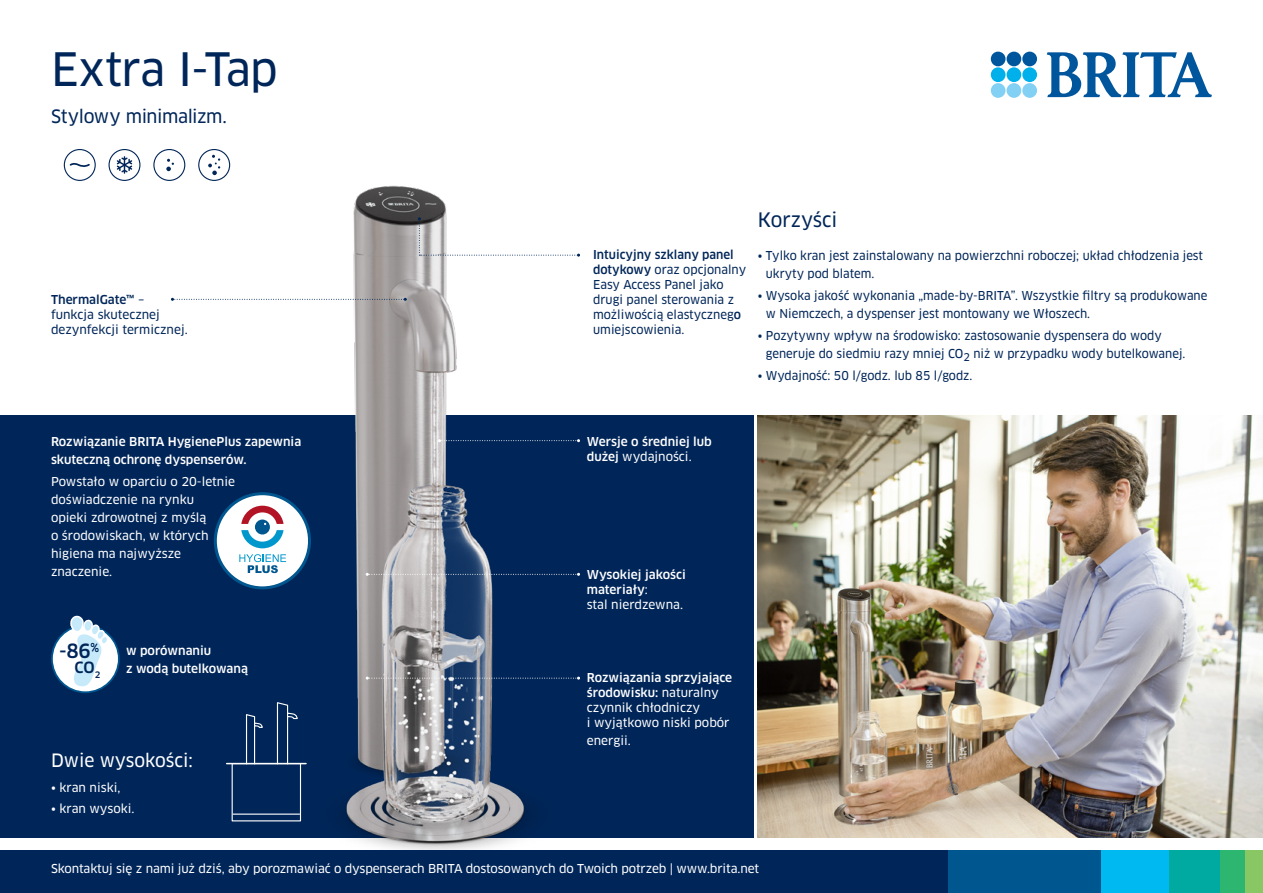
<style>
.page{position:relative;width:1263px;height:893px;background:#fff}
.page>*{position:absolute;margin:0;border:0;box-sizing:border-box;transform-origin:0 0}
.t1{font:45px "Clan Pro News";letter-spacing:-.02em;color:#002659}
.t2{font:19.5px "Clan Pro News";color:#002659}
.t3{font:500 19.2px "Clan Pro";color:#002659}
.t4{font:18px "Clan Pro News";letter-spacing:-.025em;color:#002659}
.t5{font:18px "Clan Pro News";color:#fff}
.t6{font:500 15.15px "Clan Pro";color:#002659}
.t7{font:12px/18px "Clan Pro News";color:#002659;scale:.96 1}
.t8{font:12px/18px "Clan Pro News";color:#fff}
.t9{font:500 12px/15px "Clan Pro";color:#fff}
.t10{font:12px/15px "Clan Pro News";color:#002659}
.t11{font:500 12px "Clan Pro";color:#002659}
.s1{font-family:"Clan Pro News";font-weight:400}
.s2{font-family:"Clan Pro";font-weight:500}
</style>
<div class="page">
<div style="left:0;top:415px;width:753px;height:423px;background:#002659"></div>
<img style="left:178px;top:149px;width:402px;height:701px">
<svg style="left:171px;top:298px;width:236px;height:3px"></svg>
<svg style="left:438px;top:439px;width:142px;height:3px"></svg>
<svg style="left:214px;top:492px;width:97px;height:97px"></svg>
<div style="left:153px;top:149px;width:32px;height:32px;border:1px solid #002659;border-radius:50%"></div>
<svg style="left:166px;top:159px;width:8px;height:12px"></svg>
<div style="left:198px;top:149px;width:32px;height:32px;border:1px solid #002659;border-radius:50%"></div>
<svg style="left:208px;top:155px;width:12px;height:20px"></svg>
<div style="left:64px;top:149px;width:32px;height:32px;border:1px solid #002659;border-radius:50%"></div>
<svg style="left:70px;top:163px;width:20px;height:4px"></svg>
<div style="left:109px;top:149px;width:31px;height:32px;border:1px solid #002659;border-radius:50%"></div>
<svg style="left:117px;top:156px;width:15px;height:18px"></svg>
<svg style="left:418px;top:217px;width:162px;height:40px"></svg>
<svg style="left:366px;top:677px;width:214px;height:3px"></svg>
<svg style="left:366px;top:573px;width:214px;height:3px"></svg>
<img style="left:758px;top:415px;width:505px;height:423px">
<div style="left:52px;top:625px;width:67px;height:67px;background:#fff;border-radius:50%"></div>
<div style="left:51px;top:624px;width:69px;height:69px;border:2px solid #00568f;border-radius:50%"></div>
<svg style="left:70px;top:615px;width:39px;height:74px"></svg>
<div style="left:0;top:850px;width:948px;height:43px;background:#002659"></div>
<div style="left:948px;top:850px;width:153px;height:43px;background:#00568f"></div>
<div style="left:1101px;top:850px;width:68px;height:43px;background:#00b9f1"></div>
<div style="left:1169px;top:850px;width:51px;height:43px;background:#00aaa0"></div>
<div style="left:1220px;top:850px;width:26px;height:43px;background:#2db66f"></div>
<div style="left:1246px;top:850px;width:17px;height:43px;background:#89c765"></div>
<div style="left:1022px;top:83px;width:15px;height:15px;background:#83d0f5;border-radius:50%"></div>
<div style="left:1006px;top:83px;width:15px;height:15px;background:#83d0f5;border-radius:50%"></div>
<div style="left:991px;top:83px;width:14px;height:15px;background:#83d0f5;border-radius:50%"></div>
<div style="left:1022px;top:52px;width:15px;height:14px;background:#00569d;border-radius:50%"></div>
<div style="left:1006px;top:52px;width:15px;height:14px;background:#00569d;border-radius:50%"></div>
<div style="left:991px;top:52px;width:14px;height:14px;background:#00569d;border-radius:50%"></div>
<div style="left:1022px;top:67px;width:15px;height:15px;background:#00b0eb;border-radius:50%"></div>
<div style="left:1006px;top:67px;width:15px;height:15px;background:#00b0eb;border-radius:50%"></div>
<div style="left:991px;top:67px;width:14px;height:15px;background:#00b0eb;border-radius:50%"></div>
<svg style="left:1047px;top:52px;width:165px;height:45px"></svg>
<hr style="left:233px;top:814px;width:67px;height:1px;background:#fff">
<div style="left:232px;top:763px;width:69px;height:58px;border:1px solid #fff"></div>
<hr style="left:227px;top:763px;width:79px;height:1px;background:#fff">
<svg style="left:276px;top:701px;width:22px;height:64px"></svg>
<svg style="left:245px;top:713px;width:18px;height:52px"></svg>
<h1 class="t1" style="left:51px;top:43px;width:228px">Extra I-Tap</h1>
<h3 class="t4" style="left:51px;top:105px;width:177px">Stylowy minimalizm.</h3>
<p class="t11" style="left:51px;top:293px;width:95px">ThermalGate™ <span class="s1">–</span></p>
<p class="t10" style="left:51px;top:307px;width:138px">funkcja skutecznej dezynfekcji termicznej.</p>
<p class="t9" style="left:51px;top:433px;width:252px;line-height:18px">Rozwiązanie BRITA HygienePlus zapewnia skuteczną ochronę dyspenserów.</p>
<p class="t8" style="left:51px;top:473px;width:186px">Powstało w oparciu o 20-letnie doświadczenie na rynku<br>opieki zdrowotnej z myślą<br>o środowiskach, w których higiena ma najwyższe znaczenie.</p>
<h3 class="t3" style="left:59px;top:639px;width:41px">-86<sup>%</sup></h3>
<p class="t6" style="left:75px;top:658px;width:27px">CO<sub>2</sub></p>
<p class="t9" style="left:126px;top:641px;width:123px;line-height:18px">w porównaniu<br>z wodą butelkowaną</p>
<h3 class="t5" style="left:51px;top:750px;width:143px">Dwie wysokości:</h3>
<p class="t8" style="left:51px;top:779px;width:71px">• kran niski,</p>
<p class="t8" style="left:51px;top:800px;width:85px">• kran wysoki.</p>
<p class="t11" style="left:593px;top:247px;width:142px">Intuicyjny szklany panel</p>
<p class="t10" style="left:593px;top:262px;width:155px"><span class="s2">dotykowy</span> oraz opcjonalny<br>Easy Access Panel jako drugi panel sterowania z możliwością elastyczneg<span class="s2">o </span>umiejscowienia.</p>
<h2 class="t2" style="left:758px;top:208px;width:81px">Korzyści</h2>
<p class="t7" style="left:766px;top:246px;width:457px;text-indent:-8px">• Tylko kran jest zainstalowany na powierzchni roboczej; układ chłodzenia jest ukryty pod blatem.</p>
<p class="t7" style="left:766px;top:286px;width:461px;text-indent:-8px">• Wysoka jakość wykonania „made-by-BRITA”. Wszystkie filtry są produkowane w Niemczech, a dyspenser jest montowany we Włoszech.</p>
<p class="t7" style="left:766px;top:327px;width:438px;text-indent:-8px">• Pozytywny wpływ na środowisko: zastosowanie dyspensera do wody generuje do siedmiu razy mniej CO<sub>2</sub> niż w przypadku wody butelkowanej.</p>
<p class="t7" style="left:758px;top:367px;width:225px">• Wydajność: 50 l/godz. lub 85 l/godz.</p>
<p class="t9" style="left:587px;top:434px;width:127px">Wersje o średniej lub</p>
<p class="t8" style="left:587px;top:448px;width:106px"><span class="s2">dużej</span> wydajności.</p>
<p class="t9" style="left:587px;top:567px;width:101px">Wysokiej jakości materiały<span class="s1">:</span></p>
<p class="t8" style="left:587px;top:596px;width:98px">stal nierdzewna.</p>
<p class="t9" style="left:587px;top:671px;width:147px">Rozwiązania sprzyjające środowisku: <span class="s1">naturalny</span></p>
<p class="t8" style="left:587px;top:701px;width:144px;line-height:15px">czynnik chłodniczy<br>i wyjątkowo niski pobór</p>
<p class="t8" style="left:587px;top:732px;width:46px">energii.</p>
<p class="t8" style="left:51px;top:859px;width:710px">Skontaktuj się z nami już dziś, aby porozmawiać o dyspenserach BRITA dostosowanych do Twoich potrzeb | www.brita.net</p>
</div>
